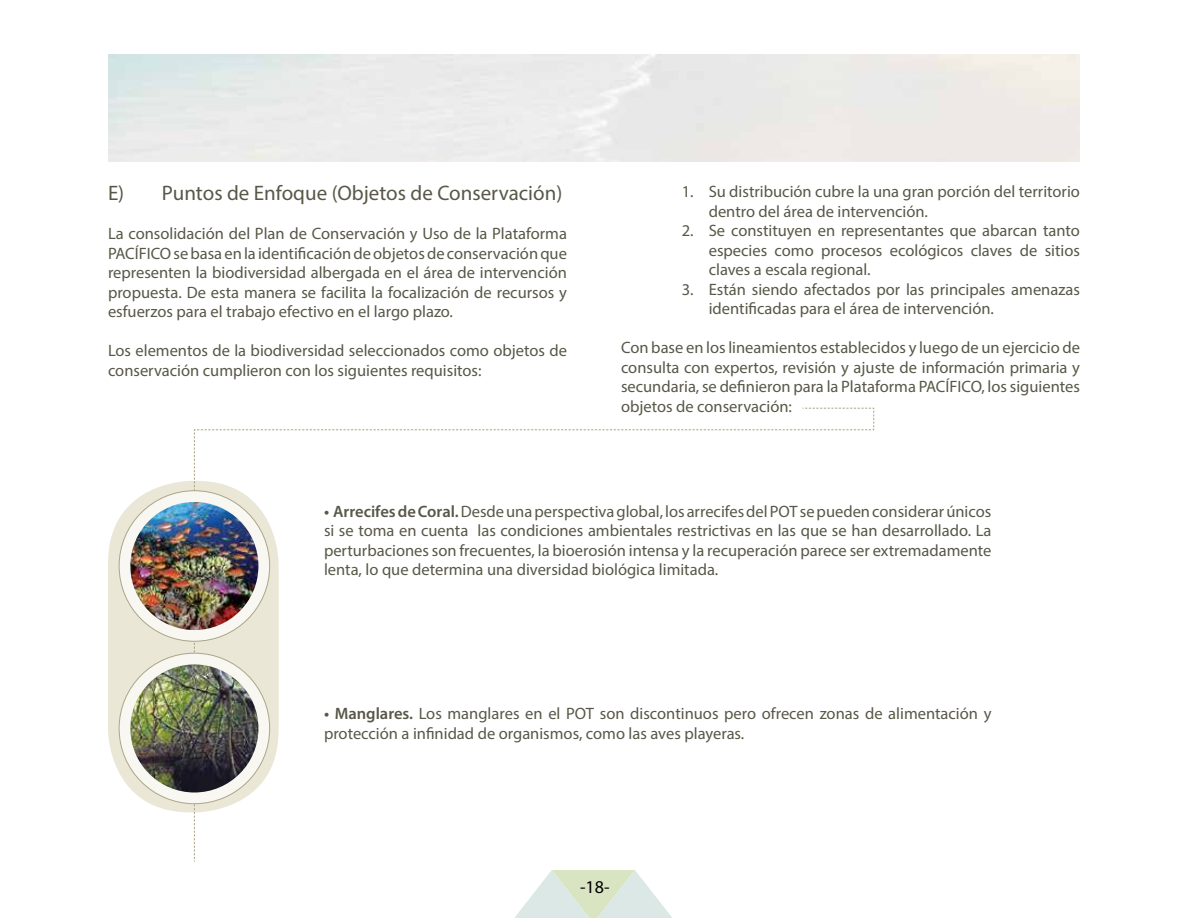
<style>
.page{position:relative;width:1188px;height:918px;background:#fff}
.page>*{position:absolute;margin:0;border:0;box-sizing:border-box;transform-origin:0 0}
.t1{font:21px "Myriad Pro";color:#585748}
.t2{font:18px "Myriad Pro";color:#000}
.t3{font:16.5px/19.5px "Myriad Pro";color:#585748;text-align:justify}
.s1{font-weight:600}
</style>
<div class="page">
<svg style="left:514px;top:870px;width:158px;height:48px"></svg>
<div style="left:108px;top:481px;width:171px;height:331px;background:#ebe7d7;border-radius:82px"></div>
<svg style="left:194px;top:407px;width:680px;height:455px"></svg>
<div style="left:119px;top:491px;width:151px;height:150px;background:#f9f7f2;border-radius:50%"></div>
<img style="left:130px;top:502px;width:128px;height:128px;border-radius:64px">
<div style="left:119px;top:653px;width:151px;height:151px;background:#f9f7f2;border-radius:50%"></div>
<img style="left:130px;top:664px;width:128px;height:129px;border-radius:64px">
<p class="t1" style="left:108px;top:180px;width:456px">E) Puntos de Enfoque (Objetos de Conservación)</p>
<p class="t3" style="left:108px;top:224px;width:461px">La consolidación del Plan de Conservación y Uso de la Plataforma PACÍFICO se basa en la identificación de objetos de conservación que representen la biodiversidad albergada en el área de intervención propuesta. De esta manera se facilita la focalización de recursos y esfuerzos para el trabajo efectivo en el largo plazo.</p>
<p class="t3" style="left:108px;top:341px;width:461px">Los elementos de la biodiversidad seleccionados como objetos de conservación cumplieron con los siguientes requisitos:</p>
<p class="t3" style="left:709px;top:182px;width:373px;text-indent:-27px">1. Su distribución cubre la una gran porción del territorio dentro del área de intervención.</p>
<p class="t3" style="left:709px;top:221px;width:373px;text-indent:-27px">2. Se constituyen en representantes que abarcan tanto especies como procesos ecológicos claves de sitios claves a escala regional.</p>
<p class="t3" style="left:709px;top:279px;width:373px;text-indent:-27px">3. Están siendo afectados por las principales amenazas identificadas para el área de intervención.</p>
<p class="t3" style="left:621px;top:338px;width:461px">Con base en los lineamientos establecidos y luego de un ejercicio de consulta con expertos, revisión y ajuste de información primaria y secundaria, se definieron para la Plataforma PACÍFICO, los siguientes objetos de conservación:</p>
<p class="t3" style="left:324px;top:501px;width:669px"><span class="s1">• Arrecifes de Coral.</span> Desde una perspectiva global, los arrecifes del POT se pueden considerar únicos si se toma en cuenta las condiciones ambientales restrictivas en las que se han desarrollado. La perturbaciones son frecuentes, la bioerosión intensa y la recuperación parece ser extremadamente lenta, lo que determina una diversidad biológica limitada.</p>
<p class="t3" style="left:324px;top:704px;width:669px"><span class="s1">• Manglares.</span> Los manglares en el POT son discontinuos pero ofrecen zonas de alimentación y protección a infinidad de organismos, como las aves playeras.</p>
<p class="t2" style="left:580px;top:875px;width:31px">-18-</p>
</div>
